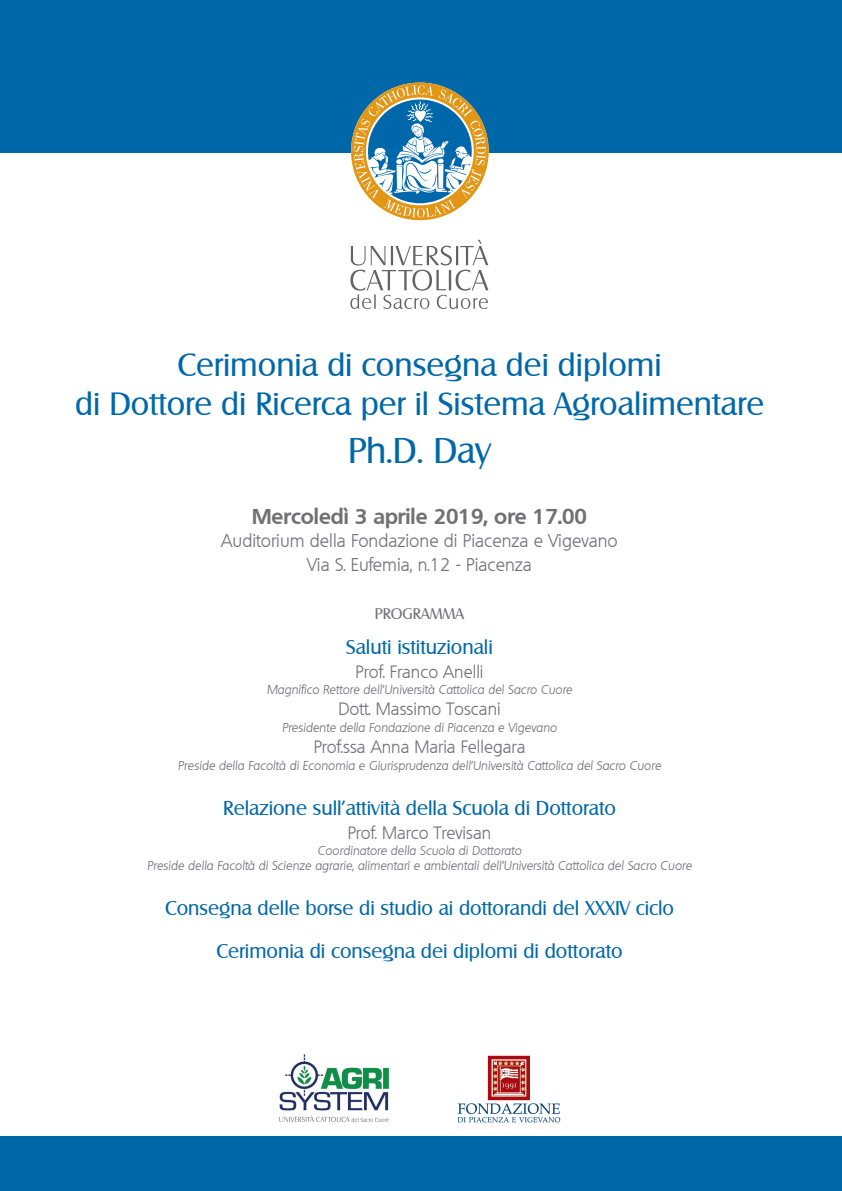
<style>
.page{position:relative;width:842px;height:1191px;background:#fff}
.page>*{position:absolute;margin:0;border:0;box-sizing:border-box;transform-origin:0 0}
.t1{font:34.8px "Salzburg";color:#0068a9}
.t2{font:31.4px "Salzburg";color:#0068a9}
.t3{font:700 20.9px "Quebec";color:#717074}
.t4{font:19.5px "Salzburg";color:#0068a9}
.t5{font:300 18px "Quebec";color:#717074}
.t6{font:300 17.4px "Quebec";color:#717074}
.t7{font:15px "Salzburg";color:#717074}
.t8{font:italic 300 12.5px "Quebec";color:#717074}
</style>
<div class="page">
<div style="left:0;top:0;width:842px;height:152px;background:#0068a9"></div>
<div style="left:0;top:1136px;width:842px;height:55px;background:#0068a9"></div>
<svg style="left:351px;top:83px;width:138px;height:137px"></svg>
<svg style="left:350px;top:240px;width:138px;height:69px"></svg>
<img style="left:279px;top:1054px;width:110px;height:68px">
<img style="left:457px;top:1055px;width:104px;height:68px">
<p class="t2" style="left:177px;top:346px;width:486px">Cerimonia di consegna dei diplomi</p>
<p class="t2" style="left:75px;top:385px;width:690px">di Dottore di Ricerca per il Sistema Agroalimentare</p>
<p class="t1" style="left:348px;top:430px;width:145px">Ph.D. Day</p>
<p class="t3" style="left:252px;top:502px;width:336px">Mercoledì 3 aprile 2019, ore 17.00</p>
<p class="t5" style="left:221px;top:529px;width:398px">Auditorium della Fondazione di Piacenza e Vigevano</p>
<p class="t5" style="left:307px;top:553px;width:226px">Via S. Eufemia, n.12 - Piacenza</p>
<p class="t7" style="left:375px;top:605px;width:91px">PROGRAMMA</p>
<p class="t4" style="left:346px;top:635px;width:148px">Saluti istituzionali</p>
<p class="t6" style="left:356px;top:660px;width:129px">Prof. Franco Anelli</p>
<p class="t8" style="left:267px;top:681px;width:307px">Magnifico Rettore dell’Università Cattolica del Sacro Cuore</p>
<p class="t6" style="left:338px;top:698px;width:164px">Dott. Massimo Toscani</p>
<p class="t8" style="left:282px;top:719px;width:276px">Presidente della Fondazione di Piacenza e Vigevano</p>
<p class="t6" style="left:314px;top:736px;width:213px">Prof.ssa Anna Maria Fellegara</p>
<p class="t8" style="left:178px;top:757px;width:485px">Preside della Facoltà di Economia e Giurisprudenza dell’Università Cattolica del Sacro Cuore</p>
<p class="t4" style="left:223px;top:796px;width:394px">Relazione sull’attività della Scuola di Dottorato</p>
<p class="t6" style="left:348px;top:821px;width:145px">Prof. Marco Trevisan</p>
<p class="t8" style="left:317px;top:843px;width:206px">Coordinatore della Scuola di Dottorato</p>
<p class="t8" style="left:147px;top:858px;width:546px">Preside della Facoltà di Scienze agrarie, alimentari e ambientali dell’Università Cattolica del Sacro Cuore</p>
<p class="t4" style="left:165px;top:896px;width:511px">Consegna delle borse di studio ai dottorandi del XXXIV ciclo</p>
<p class="t4" style="left:217px;top:939px;width:408px">Cerimonia di consegna dei diplomi di dottorato</p>
</div>
